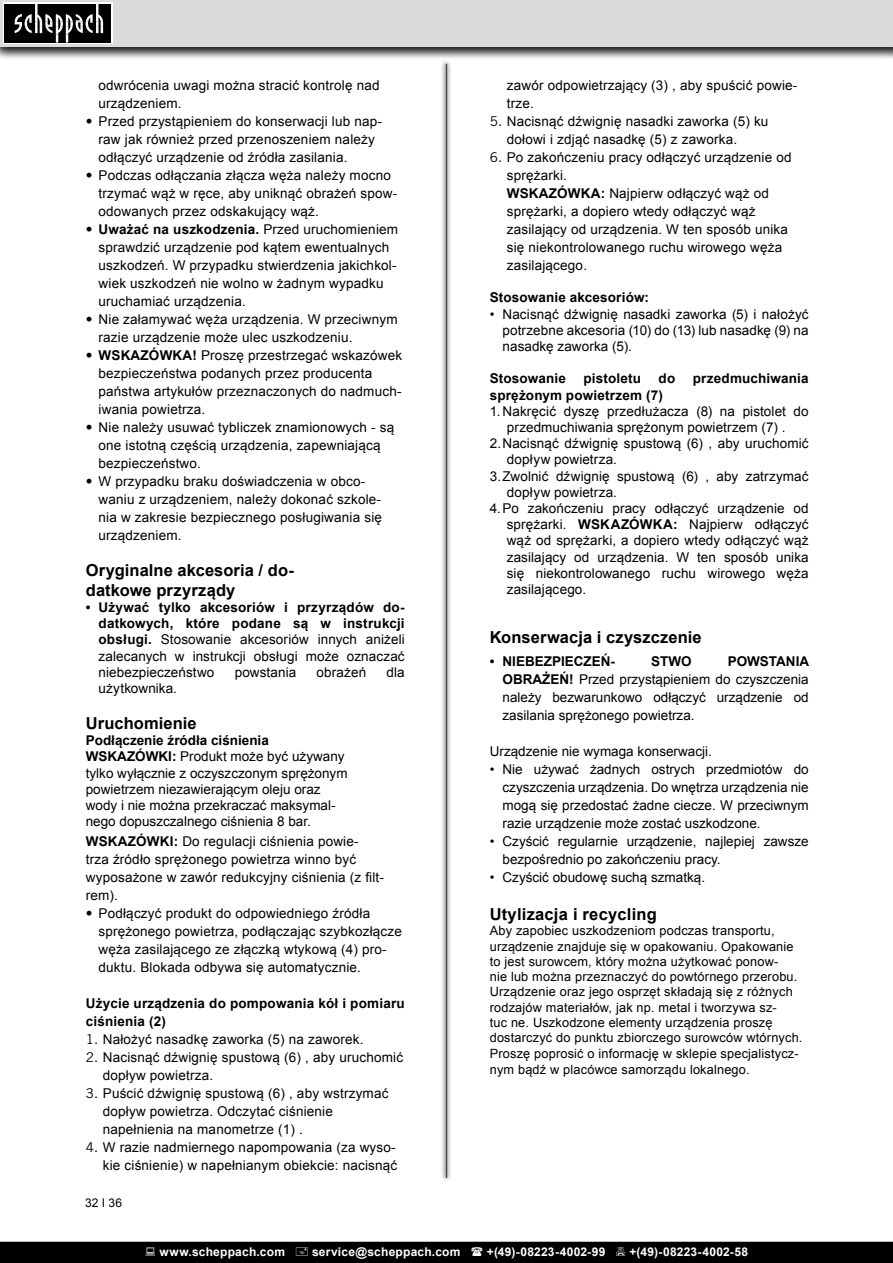
<style>
.page{position:relative;width:893px;height:1263px;background:#fff}
.page>*{position:absolute;margin:0;border:0;box-sizing:border-box;transform-origin:0 0}
.Kapitelüberschrift{font:700 16.5px/19.8px "Arial";letter-spacing:.005em;color:#000}
.Grundtext_Einzug{font:700 16.5px "Arial";letter-spacing:.015em;color:#000}
.Kapitelüberschrift-2{font:13.5px/18px "Arial";letter-spacing:.015em;color:#000}
.Grundtext_Einzug-2{font:13.5px/18px "Arial";letter-spacing:.015em;color:#000}
.Grundtext_Fließtext{font:700 13.5px "Arial";letter-spacing:.015em;color:#000}
.Grundtext_Einzug-3{font:700 13.5px/18px "Arial";letter-spacing:.015em;color:#000}
.Grundtext{font:13.5px "Arial";color:#000}
.Kapitelüberschrift-3{font:700 13.5px "Arial";color:#000}
.Grundtext_Einzug-4{font:12.75px/15.5px "Arial";letter-spacing:.015em;color:#000}
.t1{font:700 12px "Arial";letter-spacing:.02em;color:#fff}
.t2{font:12px "Arial";color:#000}
.s1{font-family:"Trade Gothic"}
.s2{font-family:"Trade Gothic";font-weight:700}
.s3{font-weight:700}
</style>
<div class="page">
<svg style="left:441px;top:61px;width:10px;height:1119px"></svg>
<hr style="left:446px;top:64px;width:1px;height:1114px;background:#505050">
<div style="left:0;top:0;width:893px;height:60px;background:#000;opacity:.75"></div>
<div style="left:0;top:0;width:893px;height:46px;background:#dbdbdb"></div>
<div style="left:884px;top:0;width:9px;height:60px;background:#000;opacity:.75"></div>
<div style="left:793px;top:0;width:100px;height:46px;background:#dbdbdb"></div>
<svg style="left:3px;top:2px;width:110px;height:42px"></svg>
<div style="left:5px;top:4px;width:106px;height:38px;background:#000"></div>
<svg style="left:15px;top:4px;width:88px;height:38px"></svg>
<div style="left:0;top:1242px;width:893px;height:21px;background:#000"></div>
<p class="Kapitelüberschrift-2" style="left:99px;top:76px;width:283px">odwrócenia uwagi można stracić kontrolę nad urządzeniem.</p>
<p class="Kapitelüberschrift-2" style="left:99px;top:112px;width:285px;text-indent:-13px"><span class="s1">•</span> Przed przystąpieniem do konserwacji lub nap&shy;raw jak również przed przenoszeniem należy odłączyć urządzenie od źródła zasilania.</p>
<p class="Kapitelüberschrift-2" style="left:99px;top:166px;width:300px;text-indent:-13px"><span class="s1">•</span> Podczas odłączania złącza węża należy mocno trzymać wąż w ręce, aby uniknąć obrażeń spow&shy;odowanych przez odskakujący wąż.</p>
<p class="Kapitelüberschrift-2" style="left:99px;top:220px;width:301px;text-indent:-13px"><span class="s2">•</span> <span class="s3">Uważać na uszkodzenia.</span> Przed uruchomieniem sprawdzić urządzenie pod kątem ewentualnych uszkodzeń. W przypadku stwierdzenia jakichkol&shy;wiek uszkodzeń nie wolno w żadnym wypadku uruchamiać urządzenia.</p>
<p class="Kapitelüberschrift-2" style="left:99px;top:310px;width:300px;text-indent:-13px"><span class="s1">•</span> Nie załamywać węża urządzenia. W przeciwnym razie urządzenie może ulec uszkodzeniu.</p>
<p class="Kapitelüberschrift-2" style="left:99px;top:346px;width:305px;text-indent:-13px"><span class="s2">•</span> <span class="s3">WSKAZÓWKA!</span> Proszę przestrzegać wskazόwek bezpieczeństwa podanych przez producenta państwa artykułόw przeznaczonych do nadmuch&shy;iwania powietrza.</p>
<p class="Kapitelüberschrift-2" style="left:99px;top:418px;width:297px;text-indent:-13px"><span class="s1">•</span> Nie należy usuwać tybliczek znamionowych - są one istotną częścią urządzenia, zapewniającą bezpieczeństwo.</p>
<p class="Kapitelüberschrift-2" style="left:99px;top:472px;width:285px;text-indent:-13px"><span class="s1">•</span> W przypadku braku doświadczenia w obco&shy;waniu z urządzeniem, należy dokonać szkole&shy;nia w zakresie bezpiecznego posługiwania się urządzeniem.</p>
<p class="Kapitelüberschrift" style="left:86px;top:561px;width:210px">Oryginalne akcesoria / do&shy;datkowe przyrządy</p>
<p class="Kapitelüberschrift-2" style="left:99px;top:599px;width:308px;line-height:16.2px;text-align:justify;text-indent:-13px"><span class="s3">• Używać tylko akcesoriów i przyrządów do&shy;datkowych, które podane są w instrukcji obsługi.</span> Stosowanie akcesoriów innych aniżeli zalecanych w instrukcji obsługi może oznaczać niebezpieczeństwo</p>
<p class="Kapitelüberschrift-2" style="left:235px;top:663px;width:63px">powstania</p>
<p class="Kapitelüberschrift-2" style="left:317px;top:663px;width:51px">obrażeń</p>
<p class="Kapitelüberschrift-2" style="left:387px;top:663px;width:20px">dla</p>
<p class="Kapitelüberschrift-2" style="left:99px;top:679px;width:80px">użytkownika.</p>
<p class="Kapitelüberschrift" style="left:86px;top:714px;width:112px">Uruchomienie</p>
<p class="Kapitelüberschrift-3" style="left:86px;top:731px;width:185px">Podłączenie źródła ciśnienia</p>
<p class="Kapitelüberschrift-2" style="left:86px;top:749px;width:263px;line-height:16.2px"><span class="s3">WSKAZÓWKI:</span> Produkt może być używany tylko wyłącznie z oczyszczonym sprężonym powietrzem niezawierającym oleju oraz wody i nie można przekraczać maksymal&shy;nego dopuszczalnego ciśnienia 8 bar.</p>
<p class="Grundtext_Einzug-2" style="left:86px;top:832px;width:300px"><span class="s3">WSKAZÓWKI:</span> Do regulacji ciśnienia powie&shy;trza źródło sprężonego powietrza winno być wyposażone w zawór redukcyjny ciśnienia (z filt&shy;rem).</p>
<p class="Kapitelüberschrift-2" style="left:99px;top:904px;width:305px;text-indent:-13px"><span class="s1">•</span> Podłączyć produkt do odpowiedniego źródła sprężonego powietrza, podłączając szybkozłącze węża zasilającego ze złączką wtykową (4) pro&shy;duktu. Blokada odbywa się automatycznie.</p>
<p class="Grundtext_Einzug-3" style="left:86px;top:995px;width:320px">Użycie urządzenia do pompowania kół i pomiaru ciśnienia (2)</p>
<p class="Kapitelüberschrift-2" style="left:86px;top:1030px;width:279px"><span class="s1">1.</span> Nałożyć nasadkę zaworka (5) na zaworek.</p>
<p class="Kapitelüberschrift-2" style="left:103px;top:1048px;width:302px;text-indent:-17px"><span class="s1">2.</span> Nacisnąć dźwignię spustową (6) , aby uruchomić dopływ powietrza.</p>
<p class="Kapitelüberschrift-2" style="left:103px;top:1084px;width:287px;text-indent:-17px"><span class="s1">3.</span> Puścić dźwignię spustową (6) , aby wstrzymać dopływ powietrza. Odczytać ciśnienie napełnienia na manometrze (1) .</p>
<p class="Kapitelüberschrift-2" style="left:86px;top:1138px;width:313px;text-align:right"><span class="s1">4.</span> W razie nadmiernego napompowania (za wyso&shy;kie ciśnienie) w napełnianym obiekcie: nacisnąć</p>
<p class="t2" style="left:85px;top:1194px;width:39px">32 І 36</p>
<p class="Kapitelüberschrift-2" style="left:507px;top:76px;width:292px">zawór odpowietrzający (3) , aby spuścić powie&shy;trze.</p>
<p class="Kapitelüberschrift-2" style="left:507px;top:112px;width:263px;text-indent:-17px"><span class="s1">5.</span> Nacisnąć dźwignię nasadki zaworka (5) ku dołowi i zdjąć nasadkę (5) z zaworka.</p>
<p class="Kapitelüberschrift-2" style="left:507px;top:148px;width:286px;text-indent:-17px"><span class="s1">6.</span> Po zakończeniu pracy odłączyć urządzenie od sprężarki.</p>
<p class="Grundtext_Einzug-2" style="left:507px;top:184px;width:283px"><span class="s3">WSKAZÓWKA:</span> Najpierw odłączyć wąż od sprężarki, a dopiero wtedy odłączyć wąż zasilający od urządzenia. W ten sposób unika się niekontrolowanego ruchu wirowego węża zasilającego.</p>
<p class="Grundtext_Fließtext" style="left:490px;top:289px;width:161px">Stosowanie akcesoriów:</p>
<p class="Kapitelüberschrift-2" style="left:502px;top:306px;width:308px;line-height:16.2px;text-align:justify;text-indent:-13px">• Nacisnąć dźwignię nasadki zaworka (5) i nałożyć potrzebne akcesoria (10) do (13) lub nasadkę (9) na nasadkę zaworka (5).</p>
<p class="Grundtext_Fließtext" style="left:490px;top:370px;width:78px">Stosowanie</p>
<p class="Grundtext_Fließtext" style="left:583px;top:370px;width:59px">pistoletu</p>
<p class="Grundtext_Fließtext" style="left:658px;top:370px;width:18px">do</p>
<p class="Grundtext_Fließtext" style="left:693px;top:370px;width:117px">przedmuchiwania</p>
<p class="Grundtext_Fließtext" style="left:490px;top:386px;width:175px">sprężonym powietrzem (7)</p>
<p class="Kapitelüberschrift-2" style="left:490px;top:403px;width:320px;line-height:16.2px;text-align:center">1. Nakręcić dyszę przedłużacza (8) na pistolet do przedmuchiwania sprężonym powietrzem (7) .</p>
<p class="Kapitelüberschrift-2" style="left:507px;top:436px;width:303px;line-height:16.2px;text-indent:-17px">2.Nacisnąć dźwignię spustową (6) , aby uruchomić dopływ powietrza.</p>
<p class="Kapitelüberschrift-2" style="left:507px;top:468px;width:303px;line-height:16.2px;text-indent:-17px">3.Zwolnić dźwignię spustową (6) , aby zatrzymać dopływ powietrza.</p>
<p class="Kapitelüberschrift-2" style="left:507px;top:500px;width:303px;line-height:16.2px;text-align:justify;text-indent:-17px">4.Po zakończeniu pracy odłączyć urządzenie od sprężarki. <span class="s3">WSKAZÓWKA:</span> Najpierw odłączyć wąż od sprężarki, a dopiero wtedy odłączyć wąż zasilający od urządzenia. W ten sposób unika się niekontrolowanego ruchu wirowego węża zasilającego.</p>
<p class="Kapitelüberschrift" style="left:490px;top:628px;width:213px">Konserwacja i czyszczenie</p>
<p class="Grundtext_Einzug-3" style="left:490px;top:653px;width:127px">• NIEBEZPIECZEŃ-</p>
<p class="Grundtext_Einzug-3" style="left:651px;top:653px;width:42px">STWO</p>
<p class="Kapitelüberschrift-2" style="left:502px;top:652px;width:308px;text-align:justify;text-indent:225px"><span class="s3">POWSTANIA OBRAŻEŃ!</span> Przed przystąpieniem do czyszczenia należy bezwarunkowo odłączyć urządzenie od zasilania sprężonego powietrza.</p>
<p class="Grundtext" style="left:490px;top:742px;width:224px">Urządzenie nie wymaga konserwacji.</p>
<p class="Kapitelüberschrift-2" style="left:502px;top:760px;width:308px;text-align:justify;text-indent:-13px">• Nie używać żadnych ostrych przedmiotów do czyszczenia urządzenia. Do wnętrza urządzenia nie mogą się przedostać żadne ciecze. W przeciwnym razie urządzenie może zostać uszkodzone.</p>
<p class="Kapitelüberschrift-2" style="left:502px;top:832px;width:308px;text-indent:-13px">• Czyścić regularnie urządzenie, najlepiej zawsze bezpośrednio po zakończeniu pracy.</p>
<p class="Kapitelüberschrift-2" style="left:490px;top:868px;width:217px">• Czyścić obudowę suchą szmatką.</p>
<p class="Grundtext_Einzug" style="left:490px;top:903px;width:169px">Utylizacja i recycling</p>
<p class="Grundtext_Einzug-4" style="left:490px;top:923px;width:314px">Aby zapobiec uszkodzeniom podczas transportu, urządzenie znajduje się w opakowaniu. Opakowanie to jest surowcem, który można użytkować ponow-<br>nie lub można przeznaczyć do powtórnego przerobu.<br>Urządzenie oraz jego osprzęt składają się z różnych rodzajów materiałów, jak np. metal i tworzywa sz-<br>tuc ne. Uszkodzone elementy urządzenia proszę dostarczyć do punktu zbiorczego surowców wtórnych.<br>Proszę poprosić o informację w sklepie specjalistycz&shy;nym bądź w placówce samorządu lokalnego.</p>
<p class="t1" style="left:159px;top:1244px;width:127px">www.scheppach.com</p>
<p class="t1" style="left:312px;top:1244px;width:150px">service@scheppach.com</p>
<p class="t1" style="left:487px;top:1244px;width:120px">+(49)-08223-4002-99</p>
<p class="t1" style="left:629px;top:1244px;width:120px">+(49)-08223-4002-58</p>
</div>
